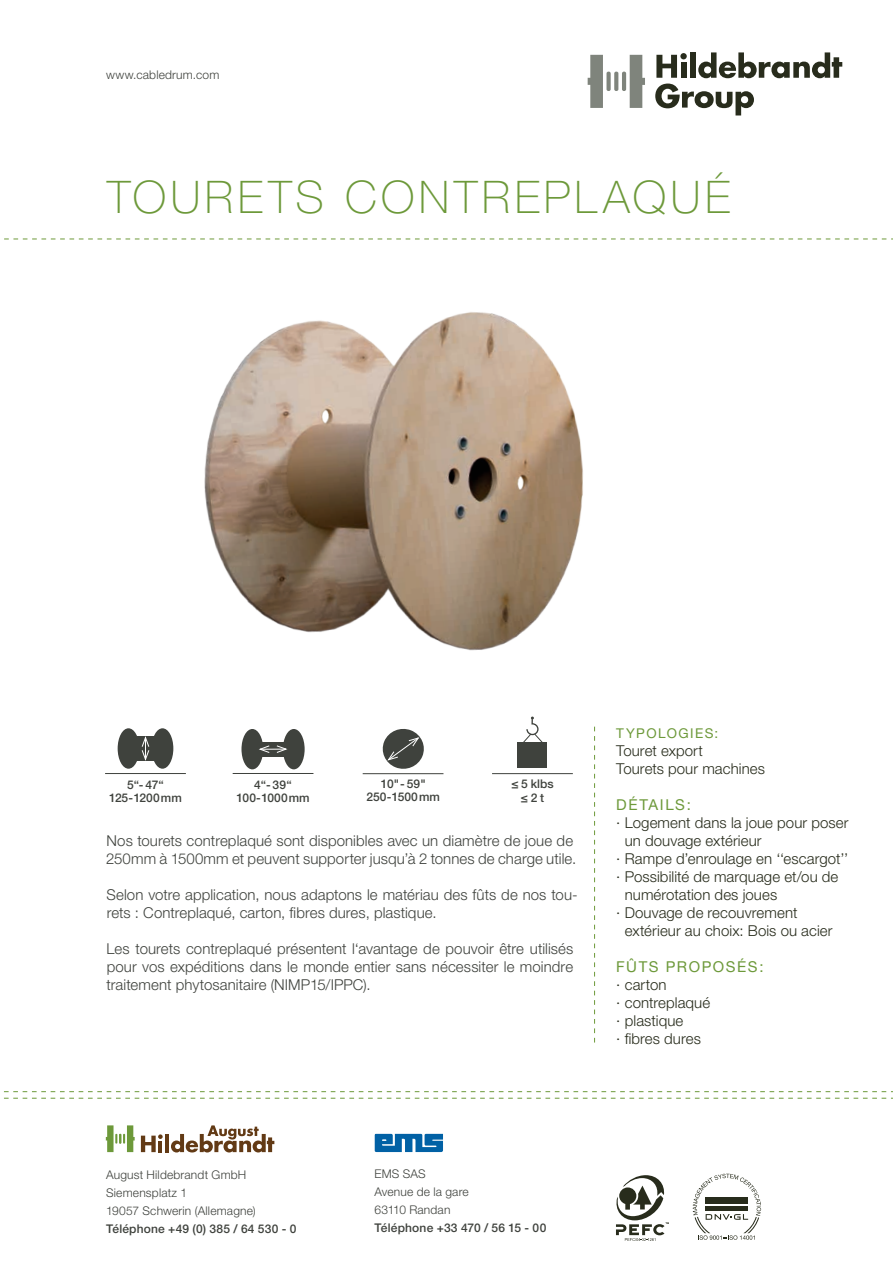
<style>
.page{position:relative;width:893px;height:1263px;background:#fff}
.page>*{position:absolute;margin:0;border:0;box-sizing:border-box;transform-origin:0 0}
.t1{font:100 45px "Helvetica Neue";letter-spacing:.095em;color:#6d993a}
.t2{font:300 15px/18px "Helvetica Neue LT Pro";letter-spacing:.005em;color:#3f423d}
.t3{font:300 15px/18px "Helvetica Neue LT Pro";letter-spacing:.005em;color:#282c1c}
.t4{font:15px "Helvetica Neue";letter-spacing:.105em;color:#6d993a}
.t5{font:13.5px "Helvetica Neue LT Pro";letter-spacing:.11em;color:#6d993a}
.t6{font:500 12px/12.8px "Helvetica Neue LT Pro";letter-spacing:.01em;color:#3f423d;text-align:center}
.t7{font:300 12px/18px "Helvetica Neue LT Pro";letter-spacing:.015em;color:#3f423d}
</style>
<div class="page">
<svg style="left:4px;top:239px;width:889px;height:1px"></svg>
<svg style="left:4px;top:1091px;width:889px;height:1px"></svg>
<svg style="left:4px;top:1098px;width:889px;height:1px"></svg>
<svg style="left:588px;top:55px;width:57px;height:53px"></svg>
<div style="left:681px;top:62px;width:5px;height:16px;background:#282c1c"></div>
<div style="left:690px;top:52px;width:6px;height:26px;background:#282c1c"></div>
<div style="left:680px;top:53px;width:7px;height:6px;background:#282c1c;border-radius:50%"></div>
<svg style="left:698px;top:52px;width:144px;height:26px"></svg>
<svg style="left:656px;top:55px;width:21px;height:23px"></svg>
<svg style="left:655px;top:84px;width:99px;height:31px"></svg>
<svg style="left:616px;top:1175px;width:53px;height:66px"></svg>
<svg style="left:693px;top:1174px;width:68px;height:66px"></svg>
<hr style="left:165px;top:1134px;width:4px;height:18px;background:#623a15">
<svg style="left:141px;top:1134px;width:22px;height:18px"></svg>
<svg style="left:171px;top:1125px;width:103px;height:27px"></svg>
<svg style="left:106px;top:1125px;width:29px;height:27px"></svg>
<svg style="left:375px;top:1134px;width:68px;height:18px"></svg>
<svg style="left:594px;top:727px;width:1px;height:315px"></svg>
<img style="left:204px;top:312px;width:379px;height:339px">
<hr style="left:492px;top:773px;width:81px;height:1px;background:#3f423d">
<svg style="left:523px;top:734px;width:20px;height:8px"></svg>
<div style="left:518px;top:742px;width:29px;height:26px;background:#3f423d"></div>
<div style="left:526px;top:723px;width:13px;height:12px;border:1px solid #3f423d;border-radius:50%"></div>
<svg style="left:382px;top:729px;width:42px;height:40px"></svg>
<hr style="left:363px;top:773px;width:80px;height:1px;background:#3f423d">
<hr style="left:105px;top:773px;width:81px;height:1px;background:#3f423d">
<div style="left:118px;top:728px;width:21px;height:41px;background:#3f423d;border-radius:50%"></div>
<div style="left:152px;top:728px;width:21px;height:41px;background:#3f423d;border-radius:50%"></div>
<div style="left:131px;top:736px;width:29px;height:25px;background:#3f423d"></div>
<svg style="left:141px;top:736px;width:9px;height:25px"></svg>
<hr style="left:233px;top:773px;width:80px;height:1px;background:#3f423d">
<div style="left:241px;top:729px;width:22px;height:40px;background:#3f423d;border-radius:50%"></div>
<div style="left:283px;top:729px;width:22px;height:40px;background:#3f423d;border-radius:50%"></div>
<div style="left:259px;top:742px;width:28px;height:14px;background:#3f423d"></div>
<svg style="left:259px;top:745px;width:29px;height:8px"></svg>
<p class="t7" style="left:106px;top:65px;width:115px">www.cabledrum.com</p>
<h1 class="t1" style="left:107px;top:171px;width:377px">TOURETS CONTRE</h1>
<h1 class="t1" style="left:544px;top:171px;width:188px">PLAQUÉ</h1>
<p class="t6" style="left:109px;top:778px;width:74px">5“- 47“<br>125-1200mm</p>
<p class="t6" style="left:237px;top:778px;width:74px">4“- 39“<br>100-1000mm</p>
<p class="t6" style="left:367px;top:778px;width:75px">10"- 59"<br>250-1500mm</p>
<p class="t6" style="left:511px;top:777px;width:44px;line-height:13.4px">≤ 5 klbs ≤ 2 t</p>
<p class="t2" style="left:106px;top:831px;width:472px">Nos tourets contreplaqué sont disponibles avec un diamètre de joue de<br>250mm à 1500mm et peuvent supporter jusqu’à 2 tonnes de charge utile.</p>
<p class="t2" style="left:107px;top:885px;width:473px">Selon votre application, nous adaptons le matériau des fûts de nos tou&shy;rets : Contreplaqué, carton, fibres dures, plastique.</p>
<p class="t2" style="left:107px;top:939px;width:468px;text-align:justify">Les tourets contreplaqué présentent l‘avantage de pouvoir être utilisés pour vos expéditions dans le monde entier sans nécessiter le moindre traitement phytosanitaire (NIMP15/IPPC).</p>
<p class="t5" style="left:616px;top:725px;width:104px">TYPOLOGIES:</p>
<p class="t3" style="left:616px;top:741px;width:150px">Touret export<br>Tourets pour machines</p>
<p class="t4" style="left:616px;top:796px;width:76px">DÉTails:</p>
<p class="t3" style="left:616px;top:813px;width:234px">∙ Logement dans la joue pour poser</p>
<p class="t3" style="left:625px;top:831px;width:138px">un douvage extérieur</p>
<p class="t3" style="left:616px;top:849px;width:234px">∙ Rampe d’enroulage en ‘‘escargot’’</p>
<p class="t3" style="left:616px;top:867px;width:224px">∙ Possibilité de marquage et/ou de</p>
<p class="t3" style="left:625px;top:885px;width:154px">numérotation des joues</p>
<p class="t3" style="left:616px;top:903px;width:183px">∙ Douvage de recouvrement</p>
<p class="t3" style="left:625px;top:921px;width:209px">extérieur au choix: Bois ou acier</p>
<p class="t4" style="left:616px;top:958px;width:149px">FÛTS PROPOSÉS:</p>
<p class="t3" style="left:616px;top:975px;width:95px">∙ carton<br>∙ contreplaqué ∙ plastique<br>∙ fibres dures</p>
<p class="t7" style="left:106px;top:1165px;width:151px">August Hildebrandt GmbH<br>Siemensplatz 1<br>19057 Schwerin (Allemagne)</p>
<p class="t6" style="left:106px;top:1222px;width:192px">Téléphone +49 (0) 385 / 64 530 - 0</p>
<p class="t7" style="left:374px;top:1164px;width:96px">EMS SAS<br>Avenue de la gare<br>63110 Randan</p>
<p class="t6" style="left:374px;top:1221px;width:173px">Téléphone +33 470 / 56 15 - 00</p>
</div>
